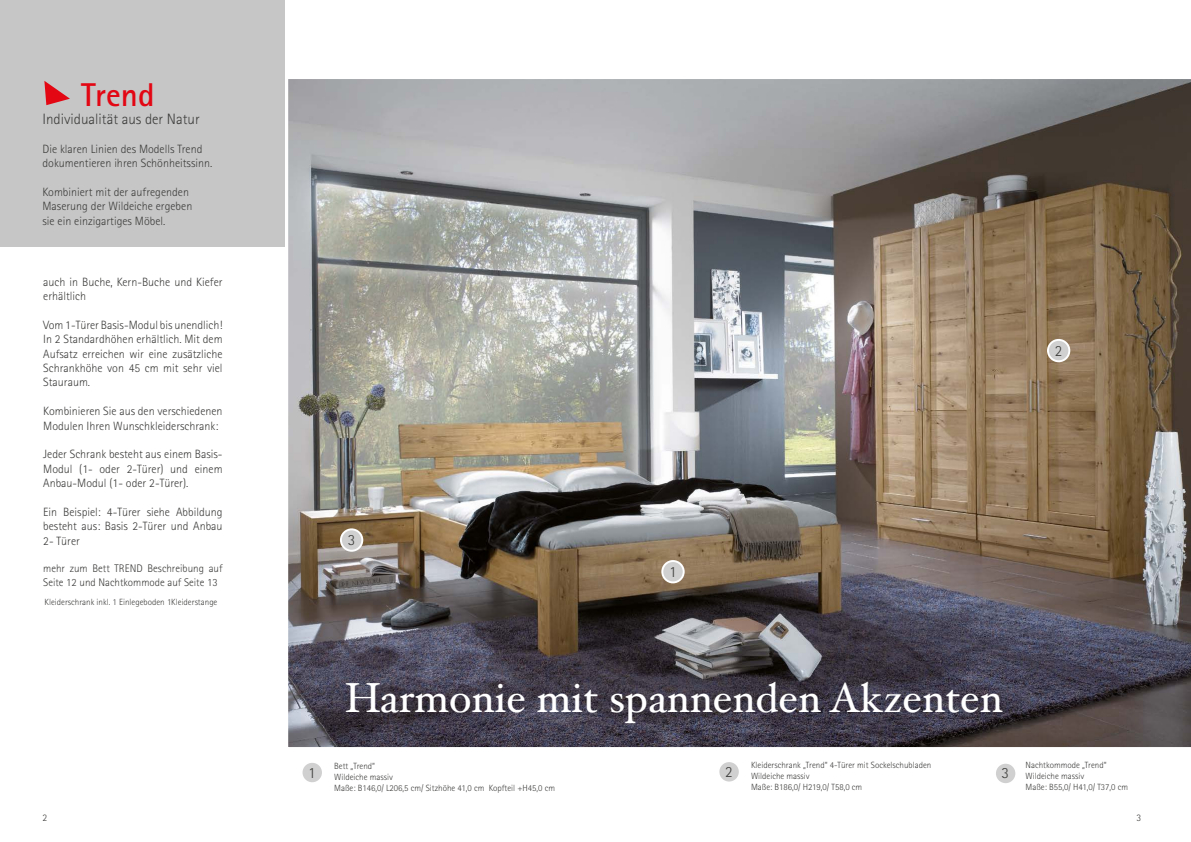
<style>
.page{position:relative;width:1191px;height:842px;background:#fff}
.page>*{position:absolute;margin:0;border:0;box-sizing:border-box;transform-origin:0 0}
.t1{font:42px "Hoefler Text";color:#fff}
.t2{font:700 33px "Rotis Sans Serif";color:#e30613}
.t3{font:300 15.6px "Rotis Sans Serif";color:#3c3c3b}
.t4{font:300 15px "Rotis Sans Serif";color:#3c3c3b}
.t5{font:300 12px/14.4px "Rotis Sans Serif";color:#3c3c3b}
.t6{font:300 11px/13.2px "Rotis Sans Serif";color:#3c3c3b}
.t7{font:300 10px "Rotis Sans Serif";color:#3c3c3b}
.t8{font:300 9px/10.8px "Rotis Sans Serif";color:#3c3c3b}
</style>
<div class="page">
<div style="left:0;top:0;width:285px;height:247px;background:#c6c6c6"></div>
<img style="left:288px;top:79px;width:903px;height:669px">
<div style="left:662px;top:561px;width:21px;height:21px;background:#d0d0d0;border-radius:50%"></div>
<div style="left:661px;top:560px;width:23px;height:23px;border:2px solid #fff;border-radius:50%"></div>
<div style="left:1048px;top:340px;width:21px;height:21px;background:#d0d0d0;border-radius:50%"></div>
<div style="left:1047px;top:339px;width:23px;height:23px;border:2px solid #fff;border-radius:50%"></div>
<div style="left:341px;top:529px;width:21px;height:22px;background:#d0d0d0;border-radius:50%"></div>
<div style="left:340px;top:528px;width:23px;height:24px;border:2px solid #fff;border-radius:50%"></div>
<div style="left:301px;top:762px;width:22px;height:21px;background:#d0d0d0;border-radius:50%"></div>
<div style="left:300px;top:761px;width:24px;height:23px;border:2px solid #fff;border-radius:50%"></div>
<div style="left:718px;top:761px;width:22px;height:21px;background:#d0d0d0;border-radius:50%"></div>
<div style="left:717px;top:760px;width:23px;height:23px;border:2px solid #fff;border-radius:50%"></div>
<div style="left:994px;top:760px;width:23px;height:24px;border:2px solid #fff;border-radius:50%"></div>
<div style="left:995px;top:762px;width:21px;height:21px;background:#fff;border-radius:50%"></div>
<div style="left:994px;top:761px;width:23px;height:23px;border:2px solid #fff;border-radius:50%"></div>
<div style="left:995px;top:763px;width:21px;height:21px;background:#d0d0d0;border-radius:50%"></div>
<div style="left:994px;top:762px;width:23px;height:23px;border:2px solid #fff;border-radius:50%"></div>
<svg style="left:44px;top:81px;width:26px;height:24px"></svg>
<h2 class="t2" style="left:81px;top:74px;width:75px">Trend</h2>
<p class="t4" style="left:43px;top:110px;width:159px">Individualität aus der Natur</p>
<p class="t5" style="left:43px;top:141px;width:171px">Die klaren Linien des Modells Trend dokumentieren ihren Schönheitssinn.</p>
<p class="t5" style="left:43px;top:185px;width:151px">Kombiniert mit der aufregenden<br>Maserung der Wildeiche ergeben sie ein einzigartiges Möbel.</p>
<p class="t5" style="left:43px;top:274px;width:181px">auch in Buche, Kern-Buche und Kiefer erhältlich</p>
<p class="t5" style="left:43px;top:317px;width:181px;text-align:justify">Vom 1-Türer Basis-Modul bis unendlich!<br>In 2 Standardhöhen erhältlich. Mit dem Aufsatz erreichen wir eine zusätzliche Schrankhöhe von 45 cm mit sehr viel Stauraum.</p>
<p class="t5" style="left:43px;top:404px;width:181px">Kombinieren Sie aus den verschiedenen<br>Modulen Ihren Wunschkleiderschrank:</p>
<p class="t5" style="left:43px;top:447px;width:181px;text-align:justify">Jeder Schrank besteht aus einem Basis-Modul (1- oder 2-Türer) und einem Anbau-Modul (1- oder 2-Türer).</p>
<p class="t5" style="left:43px;top:505px;width:181px;text-align:justify">Ein Beispiel: 4-Türer siehe Abbildung besteht aus: Basis 2-Türer und Anbau 2- Türer</p>
<p class="t6" style="left:43px;top:562px;width:181px">mehr zum Bett TREND Beschreibung auf<br>Seite 12 und Nachtkommode auf Seite 13</p>
<p class="t8" style="left:45px;top:597px;width:174px">Kleiderschrank inkl. 1 Einlegeboden 1Kleiderstange</p>
<p class="t3" style="left:1054px;top:342px;width:9px">2</p>
<p class="t3" style="left:348px;top:531px;width:9px">3</p>
<p class="t3" style="left:669px;top:563px;width:9px">1</p>
<h1 class="t1" style="left:345px;top:673px;width:659px">Harmonie mit spannenden Akzenten</h1>
<p class="t3" style="left:308px;top:764px;width:9px">1</p>
<p class="t8" style="left:751px;top:760px;width:182px">Kleiderschrank „Trend“ 4-Türer mit Sockelschubladen<br>Wildeiche massiv<br>Maße: B186,0/ H219,0/ T58,0 cm</p>
<p class="t8" style="left:334px;top:761px;width:222px">Bett „Trend“<br>Wildeiche massiv<br>Maße: B146,0/ L206,5 cm/ Sitzhöhe 41,0 cm Kopfteil +H45,0 cm</p>
<p class="t3" style="left:725px;top:763px;width:9px">2</p>
<p class="t3" style="left:1001px;top:764px;width:9px">3</p>
<p class="t8" style="left:1025px;top:760px;width:104px">Nachtkommode „Trend“<br>Wildeiche massiv<br>Maße: B55,0/ H41,0/ T37,0 cm</p>
<p class="t7" style="left:43px;top:812px;width:6px">2</p>
<p class="t7" style="left:1136px;top:812px;width:6px">3</p>
</div>
